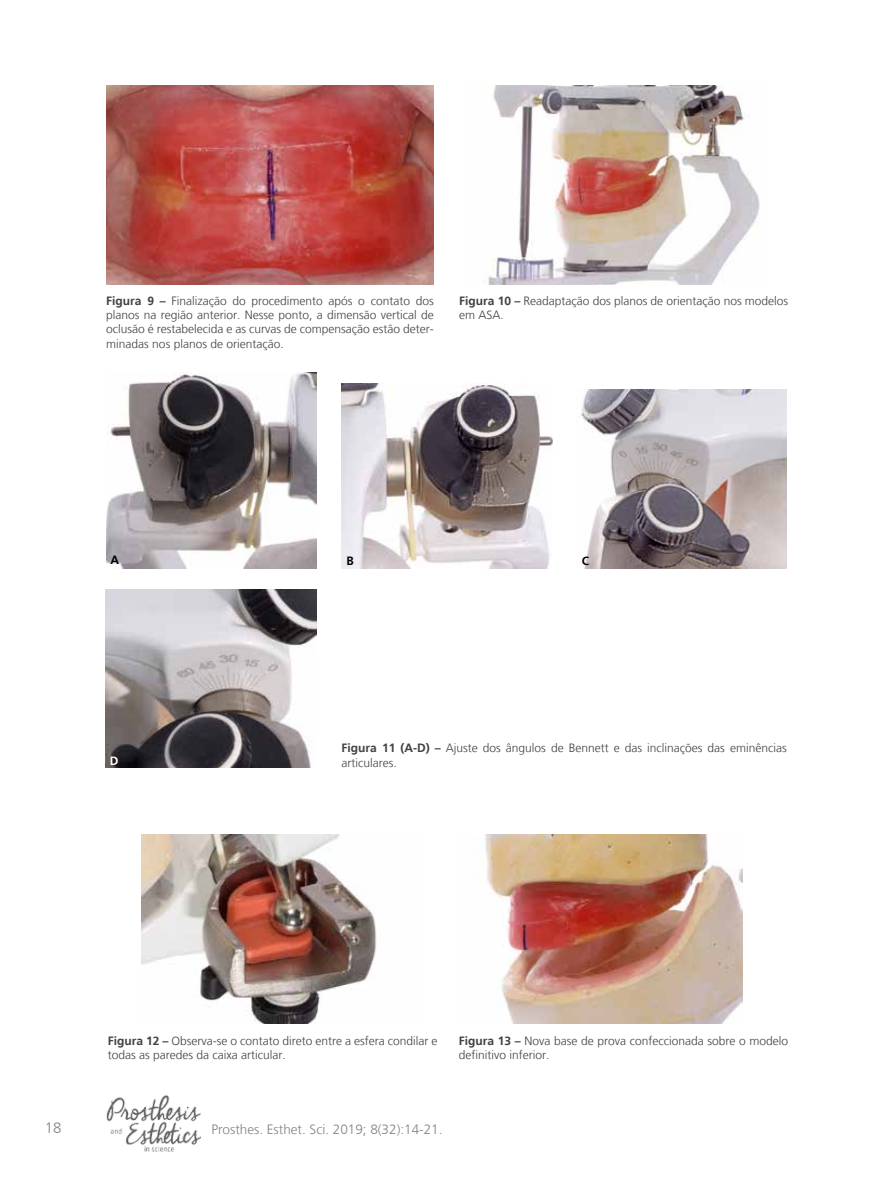
<style>
.page{position:relative;width:893px;height:1191px;background:#fff}
.page>*{position:absolute;margin:0;border:0;box-sizing:border-box;transform-origin:0 0}
.t1{font:300 15px "Frutiger LT";color:#808285}
.t2{font:300 13.5px "Frutiger LT";color:#808285}
.t3{font:300 12px/14.4px "Frutiger LT";color:#414042}
.t4{font:700 12px "Frutiger LT";color:#000}
.t5{font:700 12px "Frutiger LT";color:#fff}
.s1{font-weight:700}
</style>
<div class="page">
<img style="left:106px;top:1095px;width:95px;height:57px">
<img style="left:106px;top:85px;width:328px;height:200px">
<img style="left:488px;top:85px;width:272px;height:200px">
<img style="left:106px;top:373px;width:210px;height:195px">
<img style="left:342px;top:383px;width:210px;height:185px">
<img style="left:581px;top:389px;width:205px;height:179px">
<img style="left:106px;top:589px;width:210px;height:179px">
<img style="left:141px;top:834px;width:236px;height:189px">
<img style="left:485px;top:834px;width:257px;height:189px">
<p class="t3" style="left:106px;top:293px;width:329px;text-align:justify"><span class="s1">Figura 9 –</span> Finalização do procedimento após o contato dos planos na região anterior. Nesse ponto, a dimensão vertical de oclusão é restabelecida e as curvas de compensação estão deter&shy;minadas nos planos de orientação.</p>
<p class="t3" style="left:459px;top:293px;width:331px"><span class="s1">Figura 10 –</span> Readaptação dos planos de orientação nos modelos em ASA.</p>
<p class="t4" style="left:110px;top:553px;width:10px">A</p>
<p class="t4" style="left:346px;top:553px;width:9px">B</p>
<p class="t4" style="left:582px;top:553px;width:9px">C</p>
<p class="t5" style="left:110px;top:753px;width:10px">D</p>
<p class="t3" style="left:342px;top:741px;width:447px"><span class="s1">Figura 11 (A-D) –</span> Ajuste dos ângulos de Bennett e das inclinações das eminências articulares.</p>
<p class="t1" style="left:45px;top:1119px;width:18px">18</p>
<p class="t3" style="left:108px;top:1033px;width:331px"><span class="s1">Figura 12 –</span> Observa-se o contato direto entre a esfera condilar e todas as paredes da caixa articular.</p>
<p class="t3" style="left:459px;top:1033px;width:331px"><span class="s1">Figura 13 –</span> Nova base de prova confeccionada sobre o modelo definitivo inferior.</p>
<p class="t2" style="left:211px;top:1122px;width:233px">Prosthes. Esthet. Sci. 2019; 8(32):14-21.</p>
</div>
